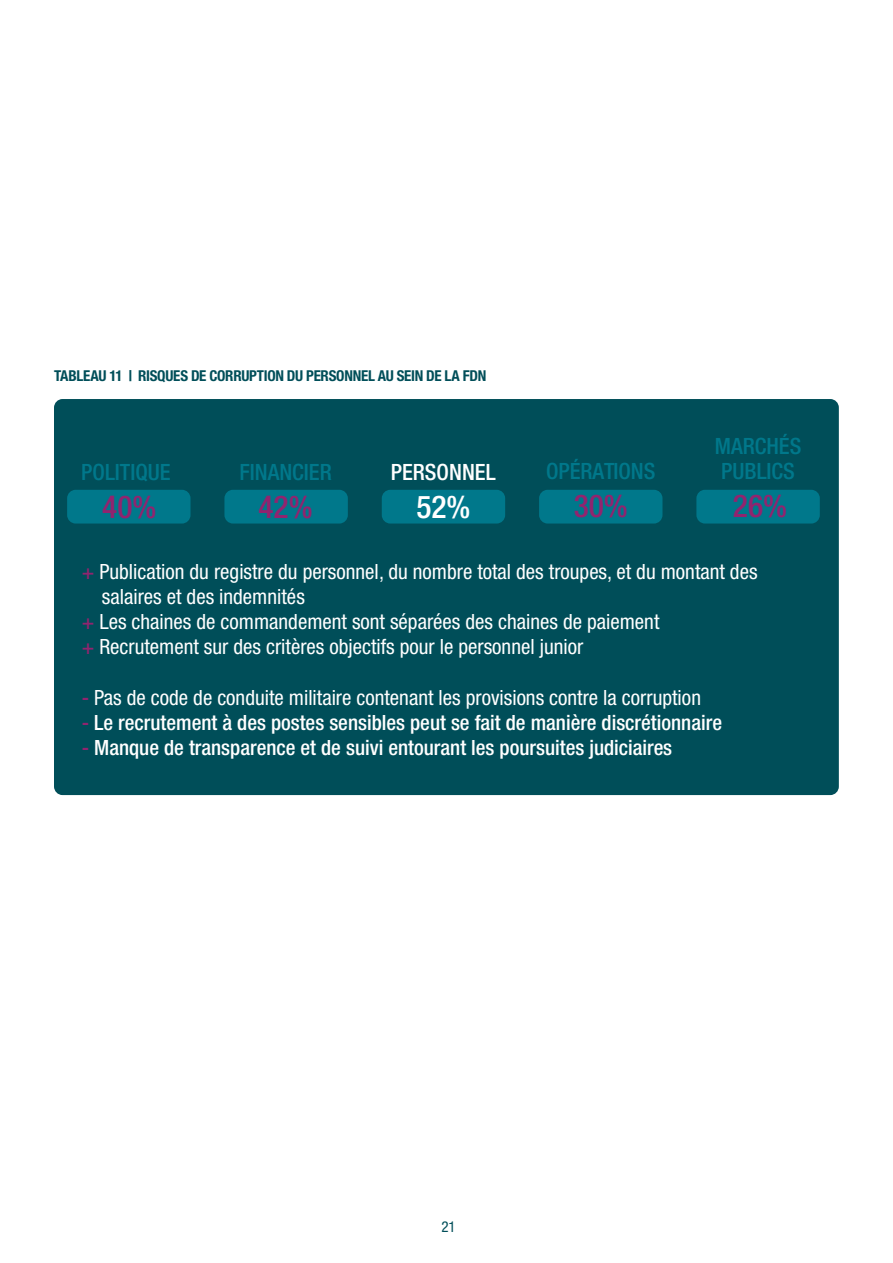
<style>
.page{position:relative;width:893px;height:1263px;background:#fff}
.page>*{position:absolute;margin:0;border:0;box-sizing:border-box;transform-origin:0 0}
.t1{font:500 condensed 31.5px "Helvetica Neue";color:#91246f}
.t2{font:500 condensed 31.5px "Helvetica Neue";color:#fff}
.t3{font:500 condensed 22.5px/25.5px "Helvetica Neue";color:#00788b}
.t4{font:500 condensed 22.5px "Helvetica Neue";color:#fff}
.t5{font:condensed 21px "Helvetica Neue";color:#fff}
.t6{font:500 condensed 21px "Helvetica Neue";color:#fff}
.TIUK_Subheading_-LH{font:700 condensed 15px "Helvetica Neue";letter-spacing:-.02em;color:#004e59}
.t7{font:condensed 15px "Helvetica Neue";color:#004e59}
.s1{font-weight:500;color:#91246f}
.s2{color:#91246f}
</style>
<div class="page">
<div style="left:54px;top:399px;width:785px;height:396px;background:#004e59;border-radius:9px"></div>
<div style="left:67px;top:490px;width:123px;height:33px;background:#00788b;border-radius:9px"></div>
<div style="left:696px;top:490px;width:124px;height:33px;background:#00788b;border-radius:9px"></div>
<div style="left:539px;top:490px;width:123px;height:33px;background:#00788b;border-radius:9px"></div>
<div style="left:382px;top:490px;width:123px;height:33px;background:#00788b;border-radius:9px"></div>
<div style="left:224px;top:490px;width:124px;height:33px;background:#00788b;border-radius:9px"></div>
<p class="TIUK_Subheading_-LH" style="left:54px;top:367px;width:434px">TABLEAU 11 | RISQUES DE CORRUPTION DU PERSONNEL AU SEIN DE LA FDN</p>
<p class="t3" style="left:81px;top:459px;width:91px">POLITIQUE</p>
<p class="t3" style="left:239px;top:459px;width:94px">FINANCIER</p>
<p class="t4" style="left:391px;top:458px;width:106px">PERSONNEL</p>
<p class="t3" style="left:546px;top:458px;width:111px">OPÉRATIONS</p>
<p class="t3" style="left:715px;top:433px;width:88px">MARCHÉS<br>PUBLICS</p>
<h1 class="t1" style="left:102px;top:488px;width:56px">40%</h1>
<h1 class="t1" style="left:258px;top:488px;width:56px">42%</h1>
<h1 class="t2" style="left:416px;top:488px;width:56px">52%</h1>
<h1 class="t1" style="left:574px;top:487px;width:56px">30%</h1>
<h1 class="t1" style="left:733px;top:487px;width:56px">26%</h1>
<p class="t5" style="left:82px;top:559px;width:677px"><span class="s1">+</span> Publication du registre du personnel, du nombre total des troupes, et du montant des</p>
<p class="t5" style="left:102px;top:584px;width:204px">salaires et des indemnités</p>
<p class="t5" style="left:82px;top:610px;width:579px"><span class="s1">+</span> Les chaines de commandement sont séparées des chaines de paiement</p>
<p class="t5" style="left:82px;top:635px;width:503px"><span class="s1">+</span> Recrutement sur des critères objectifs pour le personnel junior</p>
<p class="t5" style="left:82px;top:685px;width:621px"><span class="s1">-</span> Pas de code de conduite militaire contenant les provisions contre la corruption</p>
<p class="t6" style="left:82px;top:710px;width:642px"><span class="s2">-</span> Le recrutement à des postes sensibles peut se fait de manière discrétionnaire</p>
<p class="t6" style="left:82px;top:735px;width:592px"><span class="s2">-</span> Manque de transparence et de suivi entourant les poursuites judiciaires</p>
<p class="t7" style="left:441px;top:1218px;width:16px">21</p>
</div>
